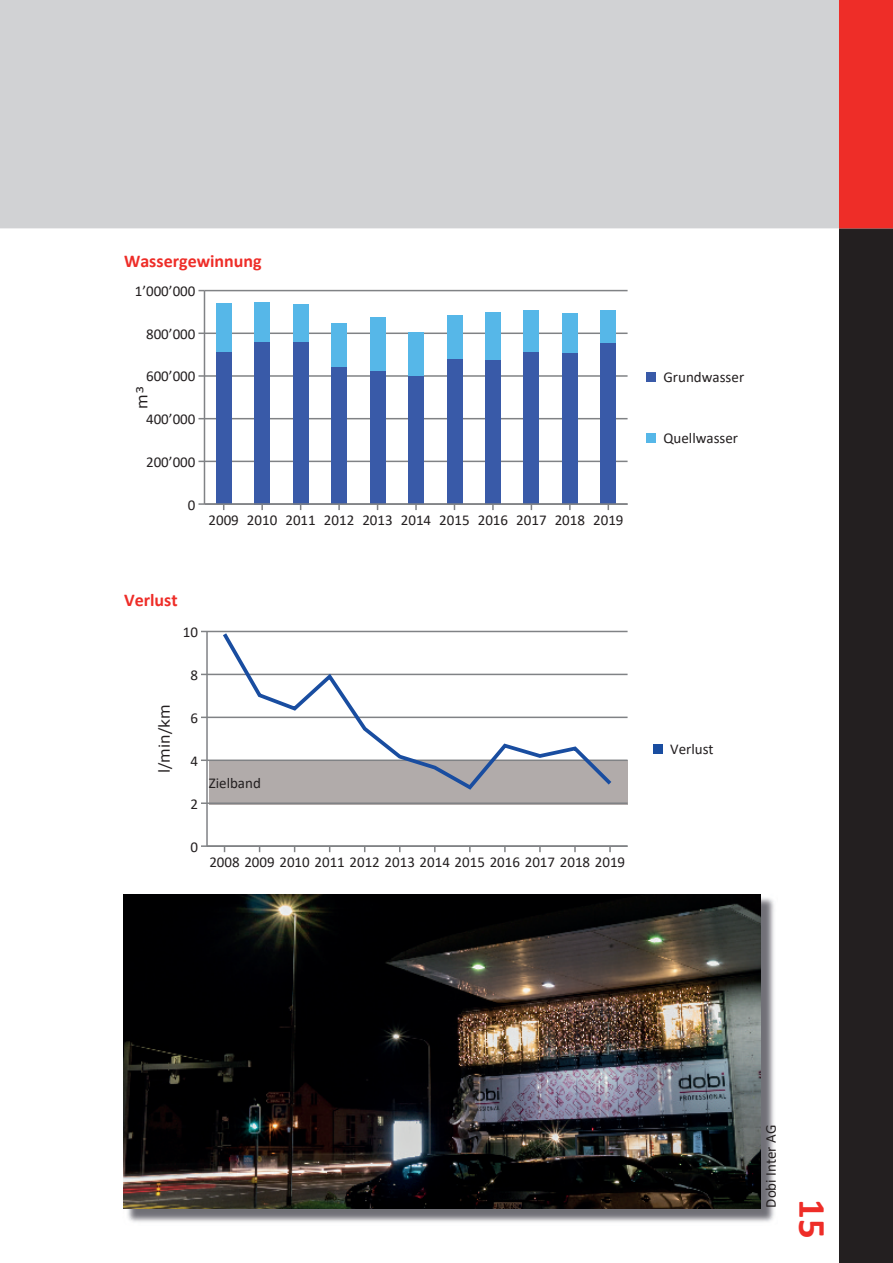
<style>
.page{position:relative;width:893px;height:1263px;background:#fff}
.page>*{position:absolute;margin:0;border:0;box-sizing:border-box;transform-origin:0 0}
.t1{font:700 38.85px "Calibri";color:#ee2d28}
.t2{font:700 18px "Calibri";color:#ee2d28}
.t3{font:15px "Calibri";color:#231f20}
.t4{font:15px "Verdana";color:#231f20}
</style>
<div class="page">
<div style="left:0;top:0;width:839px;height:228px;background:#d1d2d4"></div>
<div style="left:839px;top:228px;width:54px;height:1035px;background:#231f20"></div>
<div style="left:839px;top:0;width:54px;height:228px;background:#ee2d28"></div>
<div style="left:209px;top:761px;width:419px;height:44px;background:#b1abaa"></div>
<hr style="left:207px;top:802px;width:421px;height:2px;background:#808285">
<hr style="left:207px;top:759px;width:421px;height:2px;background:#808285">
<hr style="left:207px;top:717px;width:421px;height:1px;background:#808285">
<hr style="left:207px;top:674px;width:421px;height:1px;background:#808285">
<hr style="left:207px;top:631px;width:421px;height:1px;background:#808285">
<svg style="left:219px;top:632px;width:396px;height:158px"></svg>
<hr style="left:206px;top:631px;width:2px;height:215px;background:#808285">
<svg style="left:201px;top:845px;width:6px;height:2px"></svg>
<hr style="left:207px;top:845px;width:421px;height:2px;background:#808285">
<div style="left:653px;top:744px;width:9px;height:10px;background:#194da0"></div>
<img style="left:123px;top:894px;width:651px;height:328px">
<img style="left:124px;top:894px;width:636px;height:315px">
<hr style="left:204px;top:461px;width:424px;height:1px;background:#808285">
<hr style="left:204px;top:418px;width:424px;height:1px;background:#808285">
<hr style="left:204px;top:375px;width:424px;height:2px;background:#808285">
<hr style="left:204px;top:332px;width:424px;height:2px;background:#808285">
<hr style="left:204px;top:290px;width:424px;height:1px;background:#808285">
<div style="left:216px;top:351px;width:15px;height:153px;background:#395aa8"></div>
<div style="left:216px;top:303px;width:15px;height:48px;background:#56b7e8"></div>
<div style="left:254px;top:342px;width:16px;height:162px;background:#395aa8"></div>
<div style="left:254px;top:303px;width:16px;height:39px;background:#56b7e8"></div>
<div style="left:293px;top:342px;width:15px;height:162px;background:#395aa8"></div>
<div style="left:293px;top:305px;width:15px;height:37px;background:#56b7e8"></div>
<div style="left:331px;top:367px;width:16px;height:137px;background:#395aa8"></div>
<div style="left:331px;top:323px;width:16px;height:44px;background:#56b7e8"></div>
<div style="left:370px;top:370px;width:15px;height:134px;background:#395aa8"></div>
<div style="left:370px;top:317px;width:15px;height:53px;background:#56b7e8"></div>
<div style="left:408px;top:376px;width:16px;height:128px;background:#395aa8"></div>
<div style="left:408px;top:333px;width:16px;height:43px;background:#56b7e8"></div>
<div style="left:447px;top:359px;width:15px;height:145px;background:#395aa8"></div>
<div style="left:447px;top:315px;width:15px;height:44px;background:#56b7e8"></div>
<div style="left:485px;top:360px;width:16px;height:144px;background:#395aa8"></div>
<div style="left:485px;top:312px;width:16px;height:48px;background:#56b7e8"></div>
<div style="left:524px;top:352px;width:15px;height:152px;background:#395aa8"></div>
<div style="left:524px;top:310px;width:15px;height:42px;background:#56b7e8"></div>
<div style="left:562px;top:353px;width:16px;height:151px;background:#395aa8"></div>
<div style="left:562px;top:314px;width:16px;height:39px;background:#56b7e8"></div>
<div style="left:601px;top:342px;width:15px;height:162px;background:#395aa8"></div>
<div style="left:601px;top:310px;width:15px;height:32px;background:#56b7e8"></div>
<hr style="left:204px;top:291px;width:1px;height:213px;background:#808285">
<svg style="left:198px;top:503px;width:6px;height:2px"></svg>
<svg style="left:198px;top:375px;width:6px;height:2px"></svg>
<svg style="left:198px;top:332px;width:6px;height:2px"></svg>
<hr style="left:204px;top:503px;width:424px;height:2px;background:#808285">
<div style="left:646px;top:372px;width:10px;height:9px;background:#395aa8"></div>
<div style="left:646px;top:433px;width:10px;height:10px;background:#56b7e8"></div>
<p class="t2" style="left:124px;top:253px;width:139px">Wassergewinnung</p>
<p class="t3" style="left:135px;top:285px;width:62px">1’000’000</p>
<p class="t3" style="left:146px;top:327px;width:51px">800’000</p>
<p class="t3" style="left:146px;top:370px;width:51px">600’000</p>
<p class="t4" style="left:136px;top:409px;width:24px;rotate:-90deg">m³</p>
<p class="t3" style="left:146px;top:413px;width:51px">400’000</p>
<p class="t3" style="left:146px;top:456px;width:51px">200’000</p>
<p class="t3" style="left:188px;top:498px;width:9px">0</p>
<p class="t3" style="left:209px;top:514px;width:416px">2009 2010 2011 2012 2013 2014 2015 2016 2017 2018 2019</p>
<p class="t2" style="left:124px;top:592px;width:55px">Verlust</p>
<p class="t3" style="left:183px;top:626px;width:17px">10</p>
<p class="t4" style="left:158px;top:773px;width:71px;rotate:-90deg">l/min/km</p>
<p class="t3" style="left:190px;top:669px;width:9px">8</p>
<p class="t3" style="left:190px;top:711px;width:9px">6</p>
<p class="t3" style="left:190px;top:754px;width:9px">4</p>
<p class="t3" style="left:190px;top:797px;width:9px">2</p>
<p class="t3" style="left:209px;top:777px;width:54px">Zielband</p>
<p class="t3" style="left:190px;top:840px;width:9px">0</p>
<p class="t3" style="left:209px;top:856px;width:417px">2008 2009 2010 2011 2012 2013 2014 2015 2016 2017 2018 2019</p>
<p class="t3" style="left:663px;top:371px;width:82px">Grundwasser</p>
<p class="t3" style="left:663px;top:432px;width:76px">Quellwasser</p>
<p class="t3" style="left:670px;top:743px;width:45px">Verlust</p>
<p class="t3" style="left:765px;top:1208px;width:84px;rotate:-90deg">Dobi Inter AG</p>
<h1 class="t1" style="left:829px;top:1199px;width:41px;rotate:90deg">15</h1>
</div>
